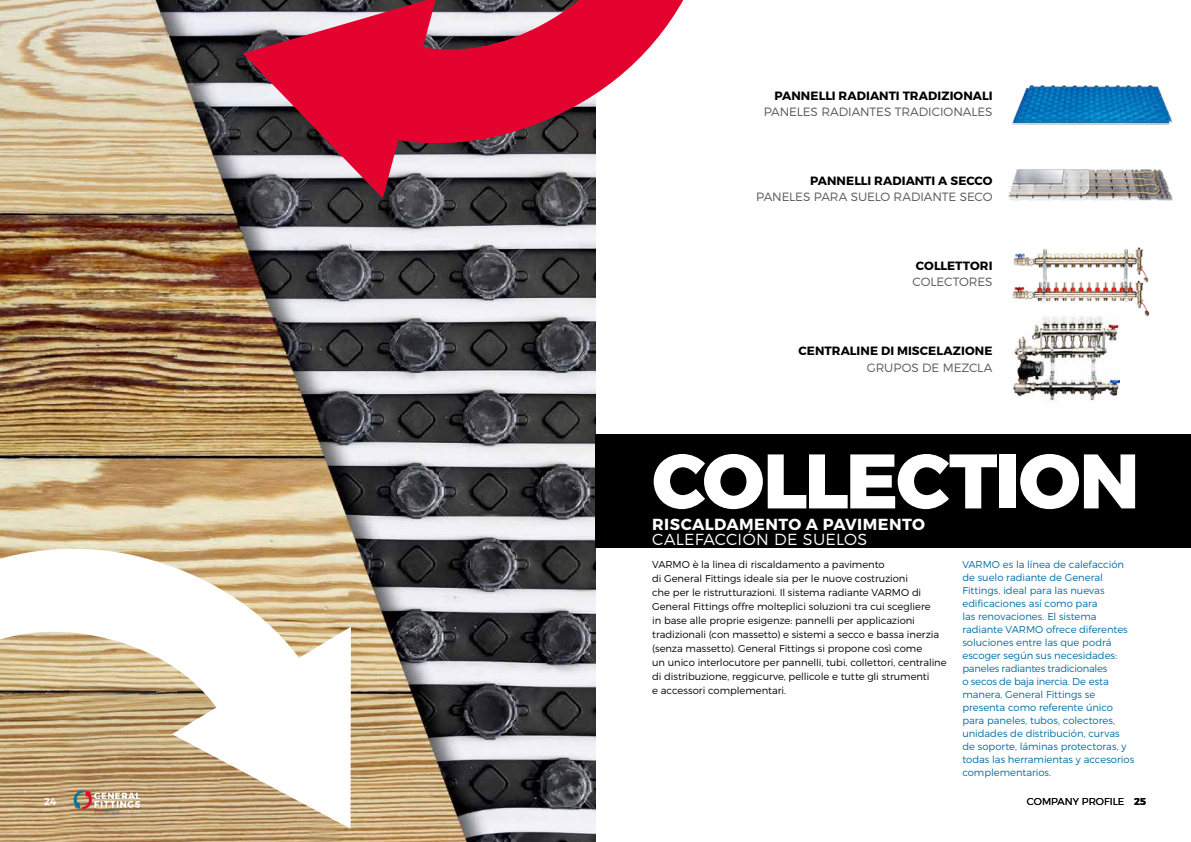
<style>
.page{position:relative;width:1191px;height:842px;background:#fff}
.page>*{position:absolute;margin:0;border:0;box-sizing:border-box;transform-origin:0 0}
.t1{font:800 77px "Montserrat";letter-spacing:-.03em;color:#fff}
.t2{font:700 16px "Montserrat";letter-spacing:.025em;color:#fff}
.t3{font:300 16px "Montserrat";letter-spacing:.015em;color:#fff}
.t4{font:700 12px "Montserrat";letter-spacing:.005em;color:#000}
.t5{font:300 12px "Montserrat";letter-spacing:-.005em;color:#575756}
.t6{font:300 10px/14px "Montserrat";letter-spacing:-.005em;color:#000}
.t7{font:300 10px/13px "Montserrat";letter-spacing:-.005em;color:#006da2}
.t8{font:600 10px "Montserrat";color:#fff}
.s1{font-weight:600}
</style>
<div class="page">
<img style="left:0;top:0;width:595px;height:842px">
<div style="left:595px;top:435px;width:596px;height:113px;background:#000"></div>
<svg style="left:0;top:539px;width:351px;height:290px"></svg>
<img style="left:1011px;top:317px;width:108px;height:84px">
<img style="left:1012px;top:247px;width:138px;height:70px">
<img style="left:1008px;top:169px;width:165px;height:32px">
<img style="left:1012px;top:85px;width:160px;height:40px">
<svg style="left:243px;top:0;width:441px;height:198px"></svg>
<img style="left:71px;top:787px;width:74px;height:27px">
<p class="t4" style="left:774px;top:88px;width:219px">PANNELLI RADIANTI TRADIZIONALI</p>
<p class="t5" style="left:763px;top:104px;width:230px">PANELES RADIANTES TRADICIONALES</p>
<p class="t4" style="left:810px;top:173px;width:184px">PANNELLI RADIANTI A SECCO</p>
<p class="t5" style="left:756px;top:189px;width:238px">PANELES PARA SUELO RADIANTE SECO</p>
<p class="t4" style="left:916px;top:258px;width:78px">COLLETTORI</p>
<p class="t5" style="left:912px;top:275px;width:81px">COLECTORES</p>
<p class="t4" style="left:798px;top:344px;width:195px">CENTRALINE DI MISCELAZIONE</p>
<p class="t5" style="left:866px;top:360px;width:127px">GRUPOS DE MEZCLA</p>
<h1 class="t1" style="left:652px;top:433px;width:489px">COLLECTION</h1>
<h2 class="t2" style="left:652px;top:514px;width:274px">RISCALDAMENTO A PAVIMENTO</h2>
<h2 class="t3" style="left:652px;top:530px;width:216px">CALEFACCIÓN DE SUELOS</h2>
<p class="t7" style="left:962px;top:558px;width:173px">VARMO es la línea de calefacción de suelo radiante de General<br>Fittings, ideal para las nuevas edificaciones así como para<br>las renovaciones. El sistema radiante VARMO ofrece diferentes soluciones entre las que podrá escoger según sus necesidades: paneles radiantes tradicionales<br>o secos de baja inercia. De esta manera, General Fittings se presenta como referente único para paneles, tubos, colectores, unidades de distribución, curvas de soporte, láminas protectoras, y todas las herramientas y accesorios complementarios.</p>
<p class="t6" style="left:652px;top:557px;width:296px">VARMO è la linea di riscaldamento a pavimento<br>di General Fittings ideale sia per le nuove costruzioni<br>che per le ristrutturazioni. Il sistema radiante VARMO di General Fittings offre molteplici soluzioni tra cui scegliere<br>in base alle proprie esigenze: pannelli per applicazioni tradizionali (con massetto) e sistemi a secco e bassa inerzia (senza massetto). General Fittings si propone così come<br>un unico interlocutore per pannelli, tubi, collettori, centraline di distribuzione, reggicurve, pellicole e tutte gli strumenti<br>e accessori complementari.</p>
<p class="t8" style="left:44px;top:795px;width:14px">24</p>
<p class="t6" style="left:1026px;top:794px;width:121px">COMPANY PROFILE <span class="s1">25</span></p>
</div>
